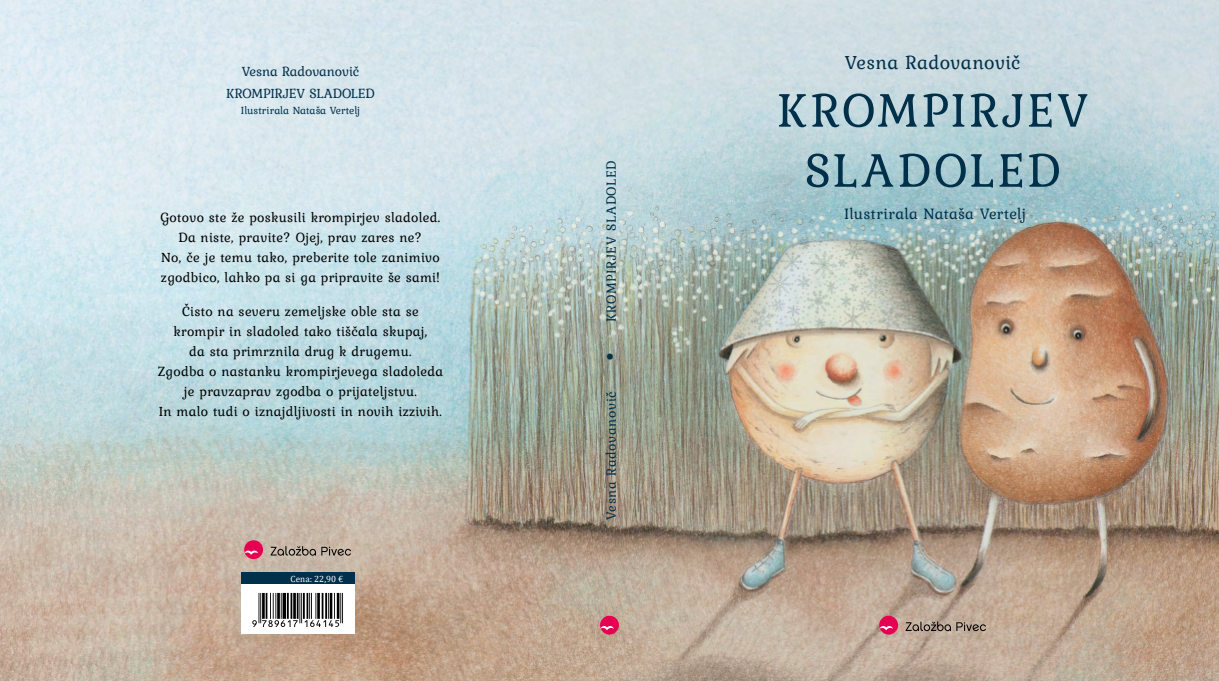
<style>
.page{position:relative;width:1219px;height:681px;background:#fff}
.page>*{position:absolute;margin:0;border:0;box-sizing:border-box;transform-origin:0 0}
.t1{font:50px/60px "Kurale";letter-spacing:.06em;color:#00304a;text-align:center}
.t2{font:20px "Kurale";letter-spacing:.015em;color:#00304a}
.t3{font:16px "Kurale";letter-spacing:.02em;color:#00304a}
.t4{font:14px/20px "Kurale";letter-spacing:.02em;color:#000;text-align:center}
.t5{font:14px/21.1px "Kurale";letter-spacing:-.005em;color:#00304a;text-align:center}
.t6{font:14px "Kurale";letter-spacing:.045em;color:#00304a}
.t7{font:14px "Kurale";letter-spacing:.04em;color:#00304a}
.t8{font:11px "Kurale";color:#00304a}
.t9{font:9px "Cambria";letter-spacing:.01em;color:#fff}
.s1{font-family:"Cambria";font-size:20px}
</style>
<div class="page">
<img style="left:0;top:0;width:1219px;height:680px">
<svg style="left:906px;top:621px;width:80px;height:10px"></svg>
<div style="left:879px;top:615px;width:19px;height:19px;background:#e50051;border-radius:50%"></div>
<svg style="left:879px;top:625px;width:14px;height:5px"></svg>
<div style="left:600px;top:615px;width:19px;height:19px;background:#e50051;border-radius:50%"></div>
<svg style="left:600px;top:625px;width:14px;height:5px"></svg>
<svg style="left:271px;top:546px;width:80px;height:9px"></svg>
<div style="left:244px;top:540px;width:19px;height:19px;background:#e50051;border-radius:50%"></div>
<svg style="left:244px;top:550px;width:14px;height:4px"></svg>
<div style="left:241px;top:572px;width:113px;height:61px;background:#fff"></div>
<div style="left:241px;top:572px;width:113px;height:12px;background:#00304a"></div>
<svg style="left:252px;top:592px;width:91px;height:34px"></svg>
<p class="t5" style="left:226px;top:61px;width:150px">Vesna Radovanovič<br>KROMPIRJEV SLADOLED</p>
<p class="t8" style="left:241px;top:101px;width:121px">Ilustrirala Nataša Vertelj</p>
<p class="t4" style="left:161px;top:207px;width:281px">Gotovo ste že poskusili krompirjev sladoled.<br>Da niste, pravite? Ojej, prav zares ne?<br>No, če je temu tako, preberite tole zanimivo zgodbico, lahko pa si ga pripravite še sami!</p>
<p class="t4" style="left:158px;top:301px;width:287px">Čisto na severu zemeljske oble sta se krompir in sladoled tako tiščala skupaj,<br>da sta primrznila drug k drugemu.<br>Zgodba o nastanku krompirjevega sladoleda je pravzaprav zgodba o prijateljstvu.<br>In malo tudi o iznajdljivosti in novih izzivih.</p>
<p class="t9" style="left:291px;top:573px;width:54px">Cena: 22,90 €</p>
<p class="t6" style="left:600px;top:361px;width:202px;rotate:-90deg"><span class="s1">•</span> KROMPIRJEV SLADOLED</p>
<p class="t7" style="left:600px;top:520px;width:130px;rotate:-90deg">Vesna Radovanovič</p>
<h2 class="t2" style="left:845px;top:47px;width:177px">Vesna Radovanovič</h2>
<h1 class="t1" style="left:777px;top:78px;width:313px">KROMPIRJEV<br>SLADOLED</h1>
<p class="t3" style="left:844px;top:201px;width:183px">Ilustrirala Nataša Vertelj</p>
</div>
